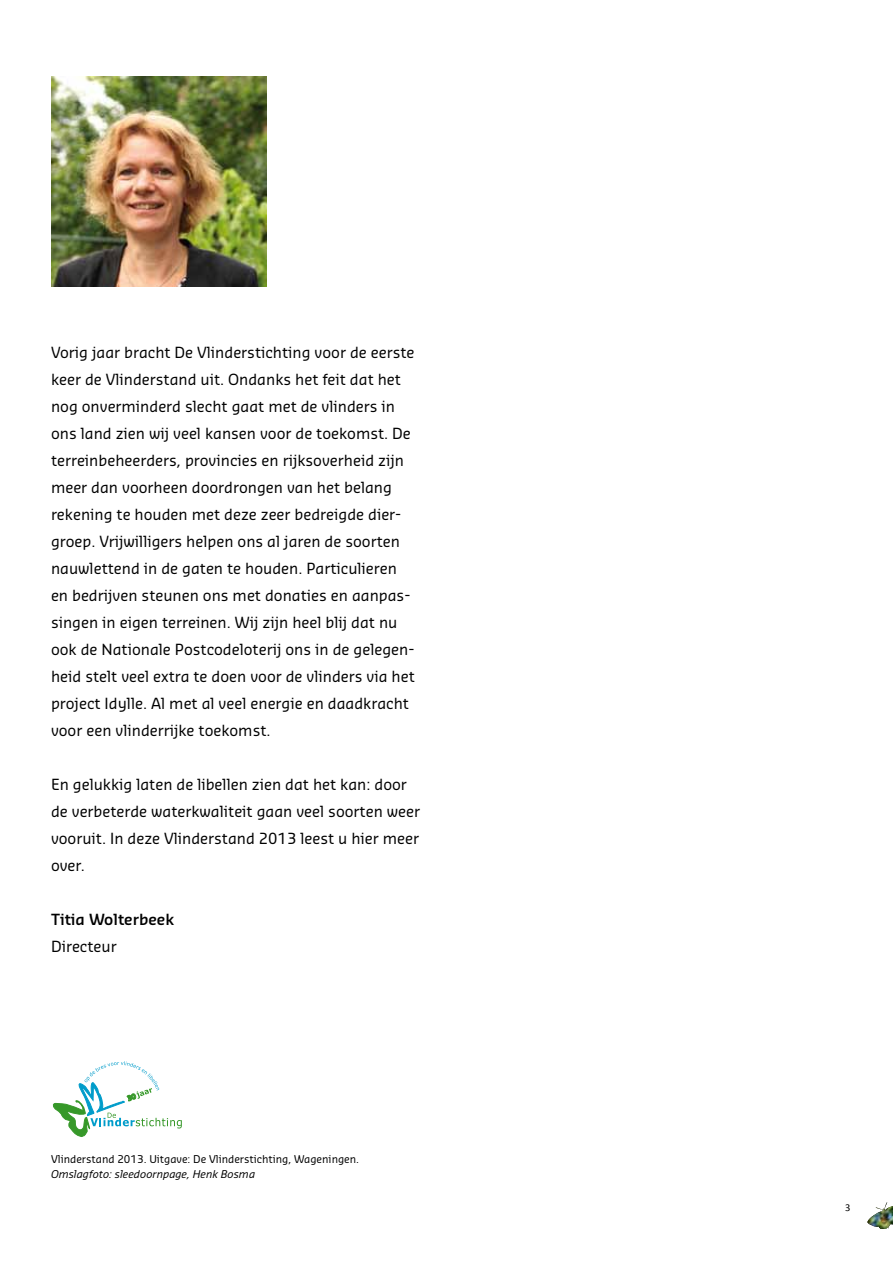
<style>
.page{position:relative;width:893px;height:1263px;background:#fff}
.page>*{position:absolute;margin:0;border:0;box-sizing:border-box;transform-origin:0 0}
.t1{font:15px/27px "Sansa Std";color:#000}
.t2{font:600 15px "Sansa Std";color:#000}
.t3{font:10.5px "Sansa Std";color:#000}
.t4{font:italic 10.5px "Sansa Std";color:#000}
.t5{font:10.5px "Calibri";color:#000}
</style>
<div class="page">
<svg style="left:879px;top:1202px;width:14px;height:27px"></svg>
<img style="left:867px;top:1203px;width:20px;height:24px">
<img style="left:51px;top:77px;width:215px;height:209px">
<svg style="left:52px;top:1061px;width:130px;height:76px"></svg>
<p class="t1" style="left:51px;top:338px;width:365px">Vorig jaar bracht De Vlinderstichting voor de eerste keer de Vlinderstand uit. Ondanks het feit dat het nog onverminderd slecht gaat met de vlinders in ons land zien wij veel kansen voor de toekomst. De terreinbeheerders, provincies en rijksoverheid zijn meer dan voorheen doordrongen van het belang rekening te houden met deze zeer bedreigde dier&shy;groep. Vrijwilligers helpen ons al jaren de soorten nauwlettend in de gaten te houden. Particulieren en bedrijven steunen ons met donaties en aanpas&shy;singen in eigen terreinen. Wij zijn heel blij dat nu ook de Nationale Postcodeloterij ons in de gelegen&shy;heid stelt veel extra te doen voor de vlinders via het project Idylle. Al met al veel energie en daadkracht voor een vlinderrijke toekomst.</p>
<p class="t1" style="left:51px;top:770px;width:371px">En gelukkig laten de libellen zien dat het kan: door de verbeterde waterkwaliteit gaan veel soorten weer vooruit. In deze Vlinderstand 2013 leest u hier meer over.</p>
<p class="t2" style="left:51px;top:909px;width:125px">Titia Wolterbeek</p>
<p class="t1" style="left:51px;top:932px;width:67px">Directeur</p>
<p class="t3" style="left:51px;top:1152px;width:310px">Vlinderstand 2013. Uitgave: De Vlinderstichting, Wageningen.</p>
<p class="t4" style="left:51px;top:1167px;width:206px">Omslagfoto: sleedoornpage, Henk Bosma</p>
<p class="t5" style="left:845px;top:1201px;width:7px">3</p>
</div>
